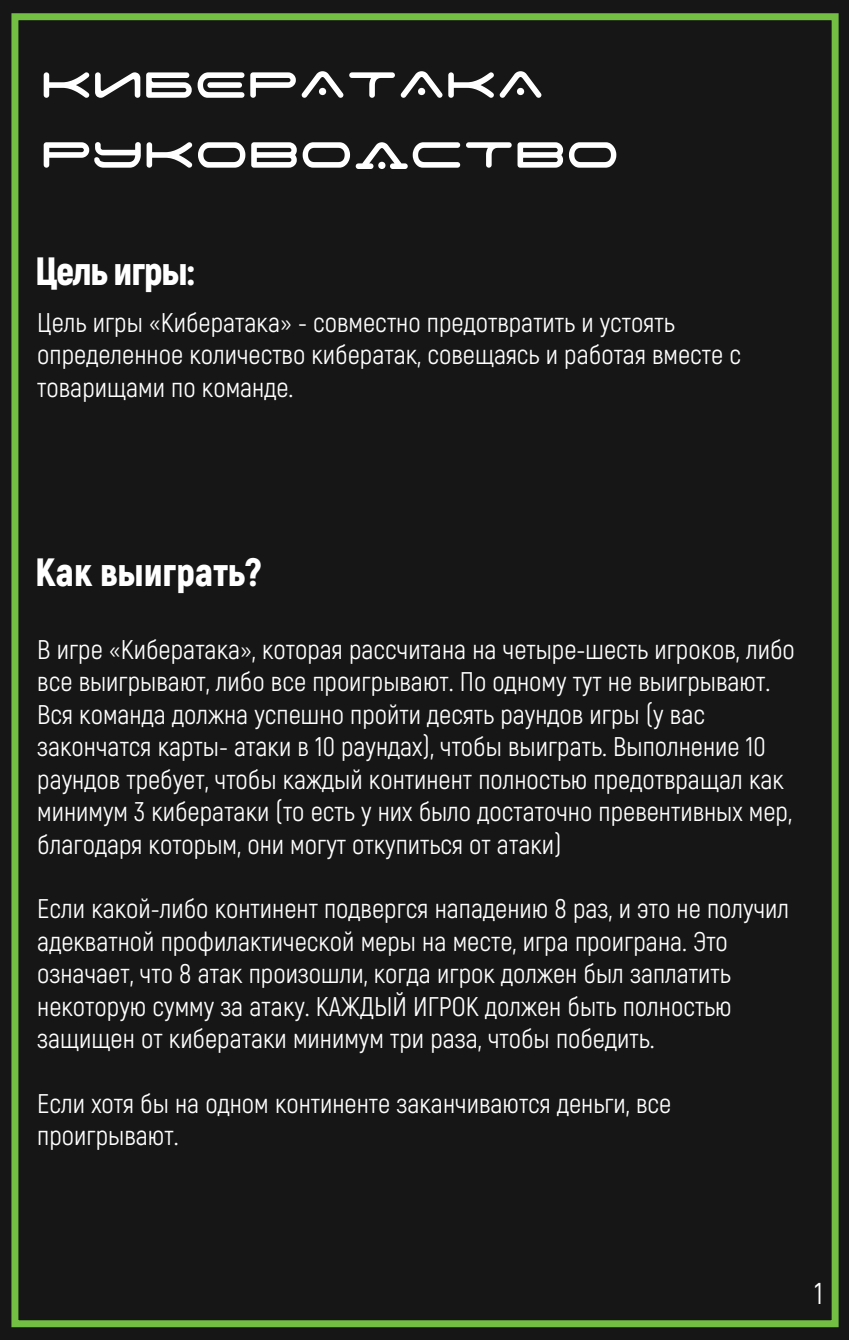
<style>
.page{position:relative;width:849px;height:1340px;background:#fff}
.page>*{position:absolute;margin:0;border:0;box-sizing:border-box;transform-origin:0 0}
.t1{font:58.27px/70px "Space Age RUSBYLYAJKA";color:#fff}
.t2{font:900 39.38px "Akrobat";color:#fff}
.t3{font:900 39.38px "Akrobat";letter-spacing:-.03em;color:#fff}
.t4{font:30.15px "Akrobat";color:#fff}
.t5{font:27px/32.4px "Akrobat";color:#fff}
</style>
<div class="page">
<div style="left:0;top:0;width:848px;height:1339px;background:#161616"></div>
<div style="left:11px;top:13px;width:827px;height:1314px;border:7px solid #73bf43"></div>
<h1 class="t1" style="left:41px;top:48px;width:580px">КИБЕРАТАКА<br>Руководство</h1>
<h2 class="t3" style="left:35px;top:246px;width:161px">Цель игры:</h2>
<p class="t5" style="left:37px;top:306px;width:705px">Цель игры «Кибератака» - совместно предотвратить и устоять определенное количество кибератак, совещаясь и работая вместе с товарищами по команде.</p>
<h2 class="t2" style="left:35px;top:546px;width:228px">Как выиграть?</h2>
<p class="t5" style="left:37px;top:633px;width:758px">В игре «Кибератака», которая рассчитана на четыре-шесть игроков, либо все выигрывают, либо все проигрывают. По одному тут не выигрывают.<br>Вся команда должна успешно пройти десять раундов игры (у вас закончатся карты- атаки в 10 раундах), чтобы выиграть. Выполнение 10 раундов требует, чтобы каждый континент полностью предотвращал как минимум 3 кибератаки (то есть у них было достаточно превентивных мер, благодаря которым, они могут откупиться от атаки)</p>
<p class="t5" style="left:37px;top:892px;width:753px">Если какой-либо континент подвергся нападению 8 раз, и это не получил адекватной профилактической меры на месте, игра проиграна. Это означает, что 8 атак произошли, когда игрок должен был заплатить некоторую сумму за атаку. КАЖДЫЙ ИГРОК должен быть полностью защищен от кибератаки минимум три раза, чтобы победить.</p>
<p class="t5" style="left:37px;top:1087px;width:635px">Если хотя бы на одном континенте заканчиваются деньги, все проигрывают.</p>
<p class="t4" style="left:814px;top:1275px;width:10px">1</p>
</div>
